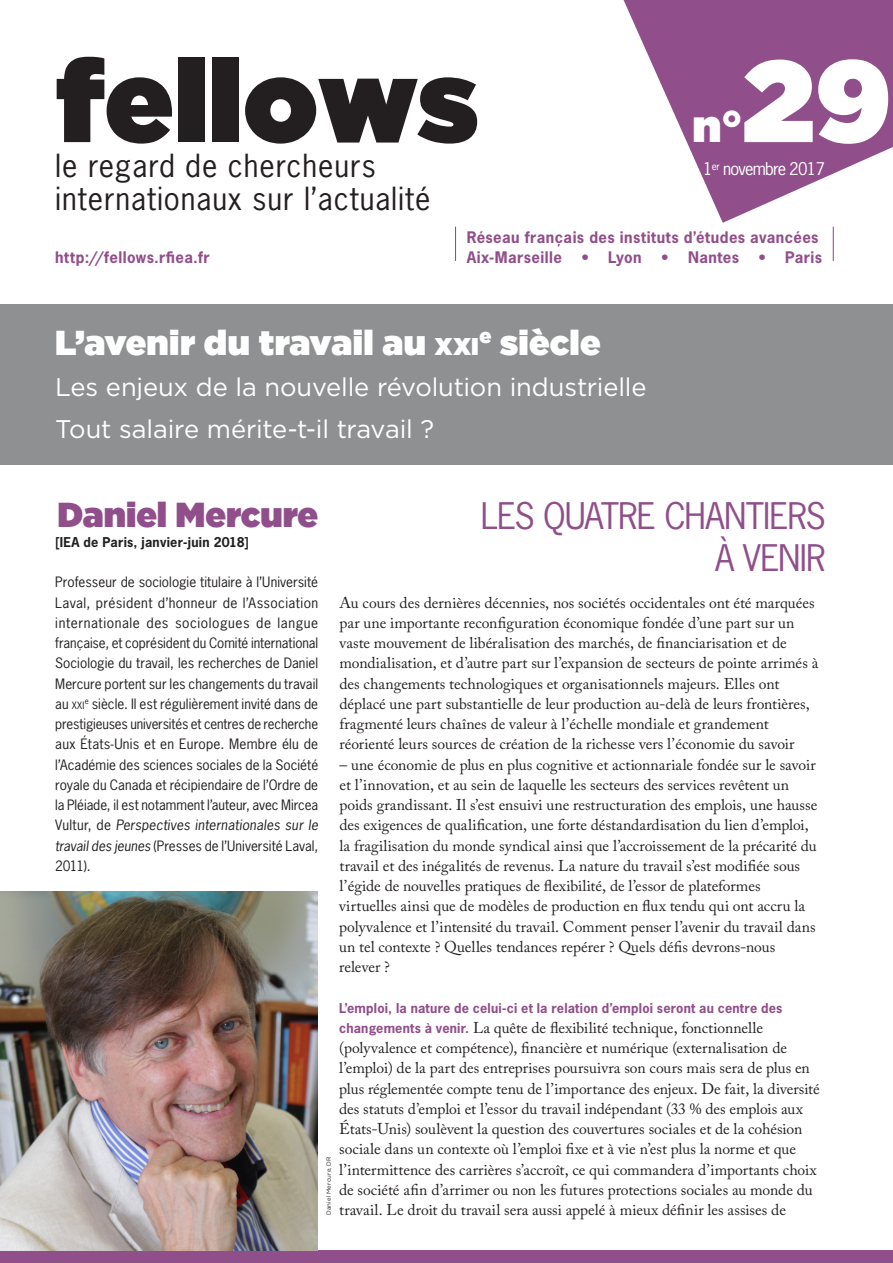
<style>
.page{position:relative;width:893px;height:1263px;background:#fff}
.page>*{position:absolute;margin:0;border:0;box-sizing:border-box;transform-origin:0 0}
.t1{font:115.8px "Gotham Ultra";color:#231f20}
.t2{font:115.8px "Gotham Ultra";color:#fff}
.t3{font:45px "Gotham Ultra";color:#fff}
.titre_chapô{font:34.5px "Gotham Ultra";letter-spacing:.01em;color:#fff}
.titre_article{font:34.5px/41.4px "News Gothic Std";letter-spacing:-.025em;color:#904e8a;text-align:right}
.titre_Bio{font:34.5px "Gotham Ultra";color:#904e8a}
.t4{font:30px "News Gothic Std";letter-spacing:.03em;color:#231f20}
.texte_chapô{font:25.5px "Gotham";letter-spacing:-.005em;color:#fff}
.t5{font:16.5px "News Gothic Std";letter-spacing:-.05em;color:#fff}
.texte_courant{font:15.6px/20.2px "Adobe Caslon Pro";color:#231f20}
.Question{font:700 15px "News Gothic Std";letter-spacing:.03em;color:#904e8a}
.texte_Bio{font:13.5px/20.2px "News Gothic Std";color:#231f20;text-align:justify}
.texte_courant-2{font:700 12.75px "News Gothic Std";letter-spacing:.015em;color:#904e8a}
.sstitre_Bio{font:700 12.75px "News Gothic Std";letter-spacing:.02em;color:#231f20}
.texte_Bio-2{font:9.45px "News Gothic Std";color:#231f20}
.t6{font:6px "Gotham Rounded";letter-spacing:.025em;color:#231f20}
.s1{font-size:24.15px}
.s2{font-size:13.5px}
.s3{font-style:italic}
.s4{font-family:"News Gothic Std";font-weight:700;font-size:12.75px;color:#904e8a}
</style>
<div class="page">
<div style="left:0;top:1250px;width:893px;height:13px;background:#904e8a"></div>
<hr style="left:455px;top:227px;width:1px;height:34px;background:#904e8a">
<hr style="left:833px;top:227px;width:1px;height:34px;background:#904e8a">
<div style="left:0;top:304px;width:893px;height:160px;background:#8e9091"></div>
<svg style="left:624px;top:0;width:269px;height:223px;fill:#904e8a"></svg>
<img style="left:0;top:891px;width:318px;height:359px">
<p class="t1" style="left:55px;top:34px;width:425px">fellows</p>
<p class="t4" style="left:55px;top:146px;width:322px">le regard de chercheurs</p>
<p class="t4" style="left:55px;top:179px;width:377px">internationaux sur l’actualité</p>
<p class="Question" style="left:467px;top:227px;width:353px">Réseau français des instituts d’études avancées</p>
<p class="Question" style="left:55px;top:248px;width:156px">http://fellows.rfiea.fr</p>
<p class="Question" style="left:467px;top:248px;width:97px">Aix-Marseille</p>
<p class="Question" style="left:582px;top:248px;width:62px">• Lyon</p>
<p class="Question" style="left:661px;top:248px;width:79px">• Nantes</p>
<p class="Question" style="left:759px;top:248px;width:65px">• Paris</p>
<p class="t2" style="left:742px;top:34px;width:151px">29</p>
<p class="t3" style="left:692px;top:100px;width:51px">n°</p>
<p class="t5" style="left:703px;top:158px;width:123px">1<sup>er</sup> novembre 2017</p>
<p class="titre_chapô" style="left:55px;top:323px;width:547px">L’avenir du travail au <span class="s1">xxi</span><sup>e</sup> siècle</p>
<p class="texte_chapô" style="left:55px;top:371px;width:593px">Les enjeux de la nouvelle révolution industrielle</p>
<p class="texte_chapô" style="left:55px;top:412px;width:380px">Tout salaire mérite-t-il travail ?</p>
<p class="titre_Bio" style="left:57px;top:494px;width:262px">Daniel Mercure</p>
<p class="sstitre_Bio" style="left:55px;top:533px;width:195px">[IEA de Paris, janvier-juin 2018]</p>
<p class="texte_Bio" style="left:55px;top:572px;width:264px">Professeur de sociologie titulaire à l’Université Laval, président d’honneur de l’Association internationale des sociologues de langue française, et coprésident du Comité international Sociologie du travail, les recherches de Daniel Mercure portent sur les changements du travail</p>
<p class="texte_Bio-2" style="left:55px;top:699px;width:31px"><span class="s2">au</span> xxi</p>
<p class="texte_Bio" style="left:55px;top:693px;width:264px;text-indent:29px"><sup>e</sup> siècle. Il est régulièrement invité dans de prestigieuses universités et centres de recherche aux États-Unis et en Europe. Membre élu de l’Académie des sciences sociales de la Société royale du Canada et récipiendaire de l’Ordre de la Pléiade, il est notamment l’auteur, avec Mircea Vultur, de <span class="s3">Perspectives internationales sur le travail des jeunes</span> (Presses de l’Université Laval, 2011).</p>
<p class="titre_article" style="left:481px;top:495px;width:346px">LES QUATRE CHANTIERS<br>À VENIR</p>
<p class="texte_courant" style="left:339px;top:592px;width:480px">Au cours des dernières décennies, nos sociétés occidentales ont été marquées par une importante reconfiguration économique fondée d’une part sur un vaste mouvement de libéralisation des marchés, de financiarisation et de mondialisation, et d’autre part sur l’expansion de secteurs de pointe arrimés à des changements technologiques et organisationnels majeurs. Elles ont déplacé une part substantielle de leur production au-delà de leurs frontières, fragmenté leurs chaînes de valeur à l’échelle mondiale et grandement réorienté leurs sources de création de la richesse vers l’économie du savoir</p>
<p class="texte_courant" style="left:339px;top:754px;width:480px">– une économie de plus en plus cognitive et actionnariale fondée sur le savoir et l’innovation, et au sein de laquelle les secteurs des services revêtent un poids grandissant. Il s’est ensuivi une restructuration des emplois, une hausse des exigences de qualification, une forte déstandardisation du lien d’emploi, la fragilisation du monde syndical ainsi que l’accroissement de la précarité du travail et des inégalités de revenus. La nature du travail s’est modifiée sous l’égide de nouvelles pratiques de flexibilité, de l’essor de plateformes virtuelles ainsi que de modèles de production en flux tendu qui ont accru la polyvalence et l’intensité du travail. Comment penser l’avenir du travail dans un tel contexte ? Quelles tendances repérer ? Quels défis devrons-nous relever ?</p>
<p class="texte_courant-2" style="left:339px;top:999px;width:445px">L’emploi, la nature de celui-ci et la relation d’emploi seront au centre des</p>
<p class="texte_courant" style="left:339px;top:1017px;width:482px"><span class="s4">changements à venir.</span> La quête de flexibilité technique, fonctionnelle (polyvalence et compétence), financière et numérique (externalisation de l’emploi) de la part des entreprises poursuivra son cours mais sera de plus en plus réglementée compte tenu de l’importance des enjeux. De fait, la diversité des statuts d’emploi et l’essor du travail indépendant (33 % des emplois aux États-Unis) soulèvent la question des couvertures sociales et de la cohésion sociale dans un contexte où l’emploi fixe et à vie n’est plus la norme et que l’intermittence des carrières s’accroît, ce qui commandera d’importants choix de société afin d’arrimer ou non les futures protections sociales au monde du travail. Le droit du travail sera aussi appelé à mieux définir les assises de</p>
<p class="t6" style="left:325px;top:1215px;width:60px;rotate:-90deg">Daniel Mercure, DR</p>
</div>
